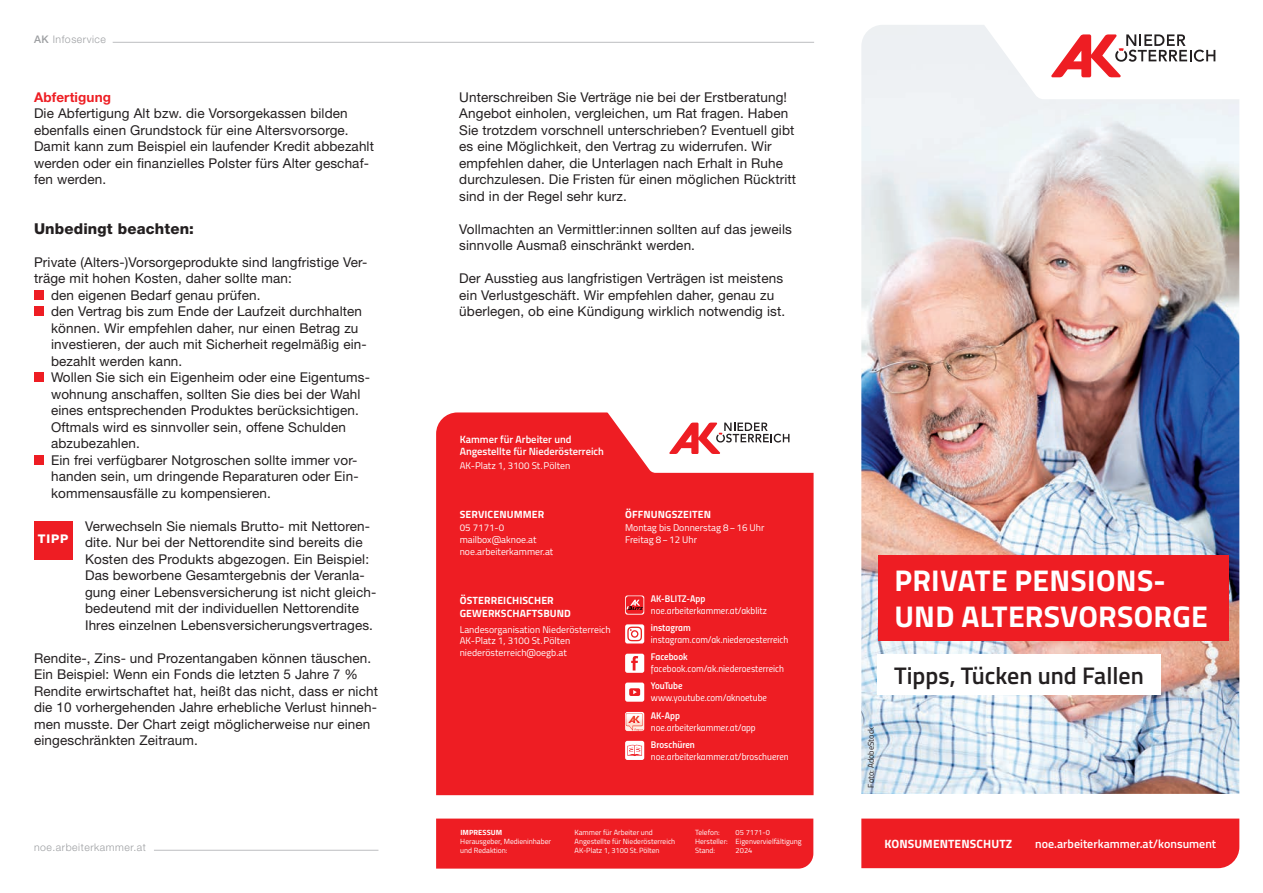
<style>
.page{position:relative;width:1263px;height:893px;background:#fff}
.page>*{position:absolute;margin:0;border:0;box-sizing:border-box;transform-origin:0 0}
.t1{font:700 30px/36px "Titillium";letter-spacing:.01em;color:#fff}
.t2{font:600 24px "Titillium";color:#231f20}
.t3{font:800 15px "Helvetica Neue LT Std";letter-spacing:.01em;color:#231f20}
.t4{font:13.5px/16.5px "Helvetica Neue LT Std";letter-spacing:.01em;color:#231f20}
.t5{font:700 13.5px "Helvetica Neue LT Std";letter-spacing:.01em;color:#ee1d23}
.t6{font:600 12px "Titillium";color:#fff}
.t7{font:700 12px "Titillium";letter-spacing:.01em;color:#fff}
.t8{font:800 12px "Helvetica Neue LT Std";color:#fff}
.t9{font:700 10.5px/13.5px "Titillium";letter-spacing:.01em;color:#fff}
.t10{font:600 10.5px/12.6px "Titillium";color:#fff}
.t11{font:300 10.5px "Helvetica Neue LT Std";letter-spacing:.05em;color:#9d9fa2}
.t12{font:9.75px/11.7px "Titillium";color:#fff}
.t13{font:9.75px "Titillium Regular Upright";color:#fff}
.t14{font:9.75px "Titillium Semibold Upright";color:#fff}
.t15{font:9.75px "Titillium Semibold Upright";letter-spacing:-.03em;color:#fff}
.t16{font:8.25px "Titillium";color:#231f20}
.t17{font:7.5px/9px "Titillium";color:#fff}
.t18{font:700 7.5px "Titillium";letter-spacing:.01em;color:#fff}
.s1{font-weight:500}
</style>
<div class="page">
<img style="left:861px;top:25px;width:378px;height:769px">
<div style="left:861px;top:819px;width:378px;height:49px;background:#ee1d23"></div>
<div style="left:878px;top:555px;width:350px;height:86px;background:#ee1d23"></div>
<div style="left:878px;top:654px;width:283px;height:41px;background:#fff"></div>
<svg style="left:976px;top:25px;width:263px;height:74px"></svg>
<div style="left:34px;top:290px;width:10px;height:10px;background:#ee1d23"></div>
<div style="left:34px;top:306px;width:10px;height:10px;background:#ee1d23"></div>
<div style="left:34px;top:372px;width:10px;height:10px;background:#ee1d23"></div>
<div style="left:34px;top:455px;width:10px;height:10px;background:#ee1d23"></div>
<div style="left:34px;top:522px;width:38px;height:38px;background:#ee1d23"></div>
<hr style="left:154px;top:850px;width:224px;height:1px;background:#bcbdc0">
<div style="left:436px;top:412px;width:377px;height:383px;background:#ee1d23"></div>
<div style="left:436px;top:819px;width:377px;height:50px;background:#ee1d23"></div>
<svg style="left:606px;top:412px;width:208px;height:61px"></svg>
<div style="left:625px;top:654px;width:19px;height:19px;background:#fff;border-radius:2px"></div>
<svg style="left:631px;top:656px;width:7px;height:14px"></svg>
<div style="left:625px;top:741px;width:19px;height:19px;background:#fff;border-radius:2px"></div>
<svg style="left:627px;top:744px;width:15px;height:12px"></svg>
<div style="left:625px;top:683px;width:19px;height:19px;background:#fff;border-radius:2px"></div>
<svg style="left:629px;top:688px;width:11px;height:8px"></svg>
<img style="left:625px;top:712px;width:19px;height:19px">
<svg style="left:625px;top:595px;width:19px;height:20px"></svg>
<div style="left:626px;top:596px;width:17px;height:18px;background:#ee1d23;border-radius:3px"></div>
<svg style="left:626px;top:600px;width:17px;height:10px"></svg>
<svg style="left:625px;top:624px;width:19px;height:19px"></svg>
<svg style="left:627px;top:627px;width:15px;height:14px"></svg>
<hr style="left:113px;top:42px;width:701px;height:1px;background:#bcbdc0">
<p class="t11" style="left:34px;top:32px;width:73px"><span class="s1">AK</span> Infoservice</p>
<p class="t5" style="left:34px;top:88px;width:79px">Abfertigung</p>
<p class="t4" style="left:34px;top:105px;width:341px">Die Abfertigung Alt bzw. die Vorsorgekassen bilden ebenfalls einen Grundstock für eine Altersvorsorge.<br>Damit kann zum Beispiel ein laufender Kredit abbezahlt werden oder ein finanzielles Polster fürs Alter geschaf&shy;fen werden.</p>
<p class="t3" style="left:34px;top:219px;width:161px">Unbedingt beachten:</p>
<p class="t4" style="left:34px;top:253px;width:335px">Private (Alters-)Vorsorgeprodukte sind langfristige Ver-</p>
<p class="t4" style="left:34px;top:270px;width:259px">träge mit hohen Kosten, daher sollte man:</p>
<p class="t4" style="left:51px;top:286px;width:211px">den eigenen Bedarf genau prüfen.</p>
<p class="t4" style="left:51px;top:303px;width:313px">den Vertrag bis zum Ende der Laufzeit durchhalten</p>
<p class="t4" style="left:51px;top:319px;width:309px">können. Wir empfehlen daher, nur einen Betrag zu</p>
<p class="t4" style="left:51px;top:336px;width:317px">investieren, der auch mit Sicherheit regelmäßig ein-</p>
<p class="t4" style="left:51px;top:352px;width:133px">bezahlt werden kann.</p>
<p class="t4" style="left:51px;top:369px;width:320px">Wollen Sie sich ein Eigenheim oder eine Eigentums-</p>
<p class="t4" style="left:51px;top:385px;width:311px">wohnung anschaffen, sollten Sie dies bei der Wahl</p>
<p class="t4" style="left:51px;top:402px;width:309px">eines entsprechenden Produktes berücksichtigen.</p>
<p class="t4" style="left:51px;top:418px;width:296px">Oftmals wird es sinnvoller sein, offene Schulden</p>
<p class="t4" style="left:51px;top:435px;width:90px">abzubezahlen.</p>
<p class="t4" style="left:51px;top:451px;width:308px">Ein frei verfügbarer Notgroschen sollte immer vor-</p>
<p class="t4" style="left:51px;top:468px;width:309px">handen sein, um dringende Reparaturen oder Ein-</p>
<p class="t4" style="left:51px;top:484px;width:221px">kommensausfälle zu kompensieren.</p>
<p class="t4" style="left:85px;top:517px;width:293px">Verwechseln Sie niemals Brutto- mit Nettoren&shy;dite. Nur bei der Nettorendite sind bereits die Kosten des Produkts abgezogen. Ein Beispiel:<br>Das beworbene Gesamtergebnis der Veranla&shy;gung einer Lebensversicherung ist nicht gleich&shy;bedeutend mit der individuellen Nettorendite Ihres einzelnen Lebensversicherungsvertrages.</p>
<p class="t4" style="left:34px;top:649px;width:346px">Rendite-, Zins- und Prozentangaben können täuschen.<br>Ein Beispiel: Wenn ein Fonds die letzten 5 Jahre 7 % Rendite erwirtschaftet hat, heißt das nicht, dass er nicht die 10 vorhergehenden Jahre erhebliche Verlust hinneh&shy;men musste. Der Chart zeigt möglicherweise nur einen eingeschränkten Zeitraum.</p>
<p class="t8" style="left:38px;top:532px;width:32px">TIPP</p>
<p class="t11" style="left:34px;top:840px;width:113px">noe.arbeiterkammer.at</p>
<p class="t4" style="left:459px;top:88px;width:338px">Unterschreiben Sie Verträge nie bei der Erstberatung!<br>Angebot einholen, vergleichen, um Rat fragen. Haben Sie trotzdem vorschnell unterschrieben? Eventuell gibt es eine Möglichkeit, den Vertrag zu widerrufen. Wir empfehlen daher, die Unterlagen nach Erhalt in Ruhe durchzulesen. Die Fristen für einen möglichen Rücktritt sind in der Regel sehr kurz.</p>
<p class="t4" style="left:459px;top:220px;width:334px">Vollmachten an Vermittler:innen sollten auf das jeweils sinnvolle Ausmaß einschränkt werden.</p>
<p class="t4" style="left:459px;top:270px;width:327px">Der Ausstieg aus langfristigen Verträgen ist meistens ein Verlustgeschäft. Wir empfehlen daher, genau zu überlegen, ob eine Kündigung wirklich notwendig ist.</p>
<p class="t10" style="left:460px;top:432px;width:146px">Kammer für Arbeiter und<br>Angestellte für Niederösterreich</p>
<p class="t12" style="left:460px;top:459px;width:112px">AK-Platz 1, 3100 St.Pölten</p>
<p class="t9" style="left:460px;top:507px;width:86px">SERVICENUMMER</p>
<p class="t12" style="left:460px;top:522px;width:95px">05 7171-0 mailbox@aknoe.at noe.arbeiterkammer.at</p>
<p class="t9" style="left:625px;top:507px;width:87px">ÖFFNUNGSZEITEN</p>
<p class="t12" style="left:625px;top:522px;width:141px">Montag bis Donnerstag 8−16 Uhr<br>Freitag 8−12 Uhr</p>
<p class="t9" style="left:460px;top:593px;width:113px">ÖSTERREICHISCHER<br>GEWERKSCHAFTSBUND</p>
<p class="t12" style="left:460px;top:623px;width:152px">Landesorganisation Niederösterreich<br>AK-Platz 1, 3100 St.Pölten niederösterreich@oegb.at</p>
<p class="t14" style="left:651px;top:591px;width:56px">AK-BLITZ-App</p>
<p class="t13" style="left:651px;top:604px;width:117px">noe.arbeiterkammer.at/akblitz</p>
<p class="t14" style="left:651px;top:620px;width:41px">instagram</p>
<p class="t13" style="left:651px;top:632px;width:139px">instagram.com/ak.niederoesterreich</p>
<p class="t14" style="left:651px;top:649px;width:38px">Facebook</p>
<p class="t13" style="left:651px;top:662px;width:135px">facebook.com/ak.niederoesterreich</p>
<p class="t15" style="left:651px;top:678px;width:33px">YouTube</p>
<p class="t13" style="left:651px;top:691px;width:118px">www.youtube.com/aknoetube</p>
<p class="t14" style="left:651px;top:708px;width:31px">AK-App</p>
<p class="t13" style="left:651px;top:720px;width:106px">noe.arbeiterkammer.at/app</p>
<p class="t14" style="left:651px;top:737px;width:46px">Broschüren</p>
<p class="t13" style="left:651px;top:749px;width:139px">noe.arbeiterkammer.at/broschueren</p>
<p class="t18" style="left:460px;top:827px;width:43px">IMPRESSUM</p>
<p class="t17" style="left:460px;top:836px;width:92px">Herausgeber, Medieninhaber und Redaktion:</p>
<p class="t17" style="left:574px;top:827px;width:102px">Kammer für Arbeiter und<br>Angestellte für Niederösterreich<br>AK-Platz 1, 3100 St.Pölten</p>
<p class="t17" style="left:695px;top:827px;width:26px">Telefon:</p>
<p class="t17" style="left:695px;top:827px;width:108px;text-indent:41px">05 7171-0<br>Hersteller: Eigenvervielfältigung<br>Stand:</p>
<p class="t17" style="left:736px;top:845px;width:18px">2024</p>
<p class="t16" style="left:865px;top:787px;width:62px;rotate:-90deg">Foto: AdobeStock</p>
<h1 class="t1" style="left:894px;top:561px;width:315px">PRIVATE PENSIONS-<br>UND ALTERSVORSORGE</h1>
<h2 class="t2" style="left:894px;top:658px;width:251px">Tipps, Tücken und Fallen</h2>
<p class="t7" style="left:884px;top:835px;width:129px">KONSUMENTENSCHUTZ</p>
<p class="t6" style="left:1035px;top:835px;width:182px">noe.arbeiterkammer.at/konsument</p>
</div>
